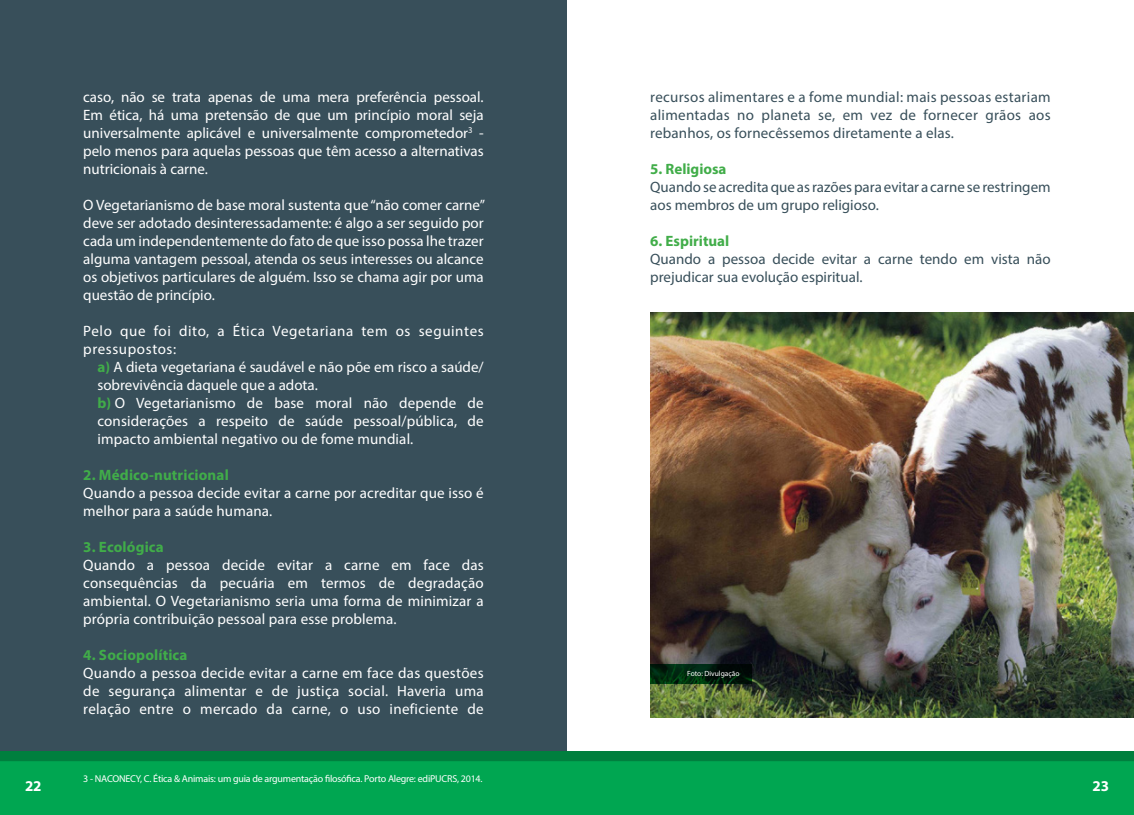
<style>
.page{position:relative;width:1134px;height:815px;background:#fff}
.page>*{position:absolute;margin:0;border:0;box-sizing:border-box;transform-origin:0 0}
.t1{font:15px/18px "Myriad Pro";letter-spacing:.01em;color:#fff;text-align:justify}
.t2{font:15px/18px "Myriad Pro";color:#384f5a}
.t3{font:700 15px "Myriad Pro";letter-spacing:.01em;color:#41ad49}
.t4{font:15px/18px "Myriad Pro";letter-spacing:.04em;color:#fff}
.t5{font:700 15px "Myriad Pro";color:#fff}
.t6{font:10px "Myriad Pro";letter-spacing:-.02em;color:#fff}
.t7{font:7.5px "Myriad Pro";color:#fff}
.s1{font-weight:700;color:#41ad49}
</style>
<div class="page">
<div style="left:0;top:0;width:567px;height:761px;background:#384f5a"></div>
<div style="left:0;top:751px;width:1134px;height:16px;background:#007f3e"></div>
<div style="left:0;top:761px;width:1134px;height:54px;background:#00a651"></div>
<img style="left:650px;top:312px;width:484px;height:406px">
<svg style="left:650px;top:664px;width:102px;height:20px;background:#00210c"></svg>
<p class="t1" style="left:83px;top:88px;width:402px">caso, não se trata apenas de uma mera preferência pessoal.<br>Em ética, há uma pretensão de que um princípio moral seja universalmente aplicável e universalmente comprometedor<sup>3</sup> - pelo menos para aquelas pessoas que têm acesso a alternativas nutricionais à carne.</p>
<p class="t1" style="left:83px;top:196px;width:403px">O Vegetarianismo de base moral sustenta que “não comer carne” deve ser adotado desinteressadamente: é algo a ser seguido por cada um independentemente do fato de que isso possa lhe trazer alguma vantagem pessoal, atenda os seus interesses ou alcance os objetivos particulares de alguém. Isso se chama agir por uma questão de princípio.</p>
<p class="t4" style="left:83px;top:322px;width:402px">Pelo que foi dito, a Ética Vegetariana tem os seguintes pressupostos:</p>
<p class="t1" style="left:97px;top:358px;width:388px;text-align:left"><span class="s1">a)</span> A dieta vegetariana é saudável e não põe em risco a saúde/ sobrevivência daquele que a adota.<br><span class="s1">b)</span> O Vegetarianismo de base moral não depende de considerações a respeito de saúde pessoal/pública, de impacto ambiental negativo ou de fome mundial.</p>
<p class="t3" style="left:83px;top:465px;width:147px">2. Médico-nutricional</p>
<p class="t1" style="left:83px;top:484px;width:402px">Quando a pessoa decide evitar a carne por acreditar que isso é melhor para a saúde humana.</p>
<p class="t3" style="left:83px;top:537px;width:82px">3. Ecológica</p>
<p class="t1" style="left:83px;top:556px;width:402px">Quando a pessoa decide evitar a carne em face das consequências da pecuária em termos de degradação ambiental. O Vegetarianismo seria uma forma de minimizar a própria contribuição pessoal para esse problema.</p>
<p class="t3" style="left:83px;top:645px;width:106px">4. Sociopolítica</p>
<p class="t1" style="left:83px;top:664px;width:402px">Quando a pessoa decide evitar a carne em face das questões de segurança alimentar e de justiça social. Haveria uma relação entre o mercado da carne, o uso ineficiente de</p>
<p class="t2" style="left:650px;top:88px;width:402px;text-align:justify">recursos alimentares e a fome mundial: mais pessoas estariam alimentadas no planeta se, em vez de fornecer grãos aos rebanhos, os fornecêssemos diretamente a elas.</p>
<p class="t3" style="left:650px;top:159px;width:78px">5. Religiosa</p>
<p class="t2" style="left:650px;top:178px;width:402px">Quando se acredita que as razões para evitar a carne se restringem aos membros de um grupo religioso.</p>
<p class="t3" style="left:650px;top:231px;width:81px">6. Espiritual</p>
<p class="t2" style="left:650px;top:250px;width:402px">Quando a pessoa decide evitar a carne tendo em vista não prejudicar sua evolução espiritual.</p>
<p class="t7" style="left:687px;top:669px;width:54px">Foto: Divulgação</p>
<p class="t6" style="left:83px;top:772px;width:401px">3 - NACONECY, C. Ética &amp; Animais: um guia de argumentação filosófica. Porto Alegre: ediPUCRS, 2014.</p>
<p class="t5" style="left:25px;top:776px;width:18px">22</p>
<p class="t5" style="left:1092px;top:776px;width:18px">23</p>
</div>
